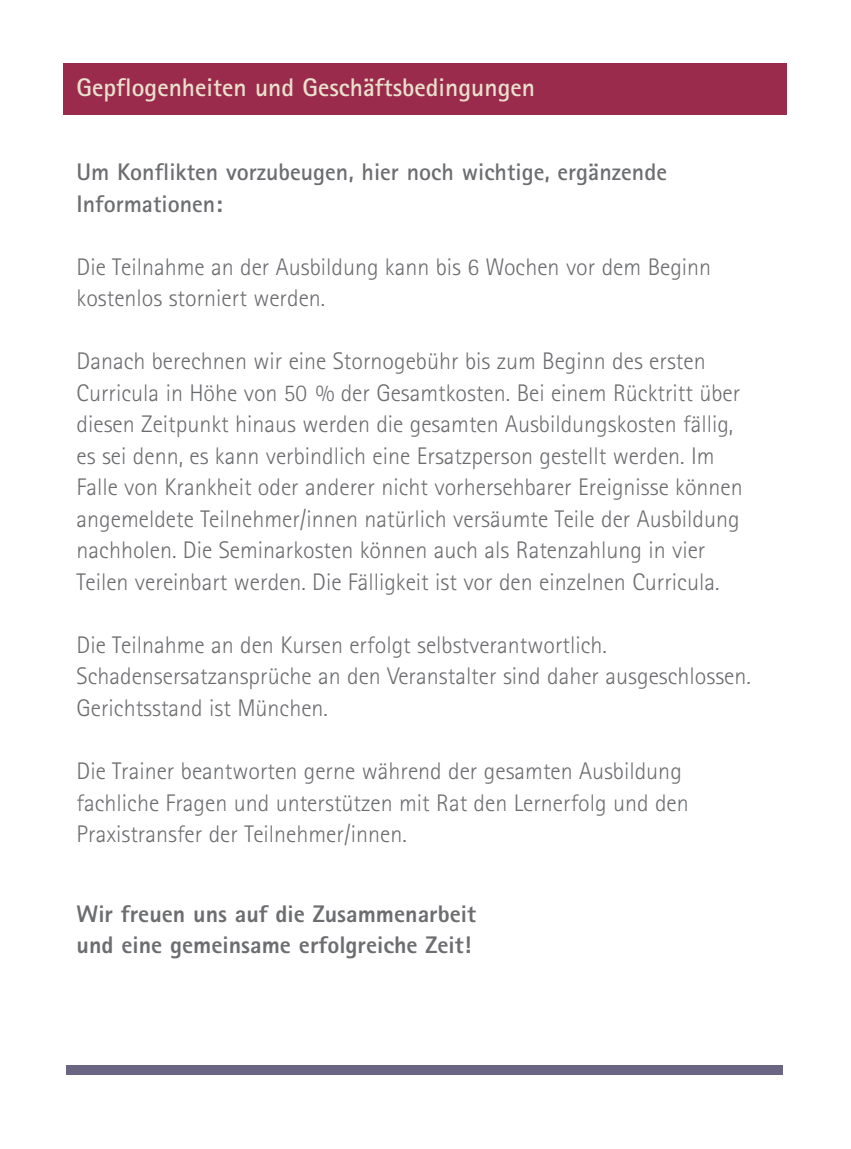
<style>
.page{position:relative;width:851px;height:1149px;background:#fff}
.page>*{position:absolute;margin:0;border:0;box-sizing:border-box;transform-origin:0 0}
.t1{font:700 25.5px "Rotis Sans Serif";color:#e9e1cd}
.t2{font:300 24px/31.5px "Rotis Sans Serif";color:#6c6d70}
.t3{font:800 24px/31.5px "Rotis Sans Serif";color:#6c6d70}
.t4{font:700 24px/31.5px "Rotis Sans Serif";color:#6c6d70}
</style>
<div class="page">
<div style="left:64px;top:64px;width:723px;height:51px;background:#9a2b4c"></div>
<div style="left:67px;top:1065px;width:715px;height:9px;background:#696582"></div>
<p class="t1" style="left:77px;top:79px;width:460px">Gepflogenheiten und Geschäftsbedingungen</p>
<p class="t4" style="left:77px;top:158px;width:592px">Um Konflikten vorzubeugen, hier noch wichtige, ergänzende<br>Informationen:</p>
<p class="t2" style="left:77px;top:253px;width:636px">Die Teilnahme an der Ausbildung kann bis 6 Wochen vor dem Beginn kostenlos storniert werden.</p>
<p class="t2" style="left:77px;top:347px;width:667px">Danach berechnen wir eine Stornogebühr bis zum Beginn des ersten Curricula in Höhe von 50 % der Gesamtkosten. Bei einem Rücktritt über diesen Zeitpunkt hinaus werden die gesamten Ausbildungskosten fällig, es sei denn, es kann verbindlich eine Ersatzperson gestellt werden. Im Falle von Krankheit oder anderer nicht vorhersehbarer Ereignisse können angemeldete Teilnehmer/innen natürlich versäumte Teile der Ausbildung nachholen. Die Seminarkosten können auch als Ratenzahlung in vier Teilen vereinbart werden. Die Fälligkeit ist vor den einzelnen Curricula.</p>
<p class="t2" style="left:77px;top:631px;width:675px">Die Teilnahme an den Kursen erfolgt selbstverantwortlich.<br>Schadensersatzansprüche an den Veranstalter sind daher ausgeschlossen.<br>Gerichtsstand ist München.</p>
<p class="t2" style="left:77px;top:757px;width:613px">Die Trainer beantworten gerne während der gesamten Ausbildung fachliche Fragen und unterstützen mit Rat den Lernerfolg und den<br>Praxistransfer der Teilnehmer/innen.</p>
<p class="t3" style="left:77px;top:899px;width:401px">Wir freuen uns auf die Zusammenarbeit und eine gemeinsame erfolgreiche Zeit!</p>
</div>
